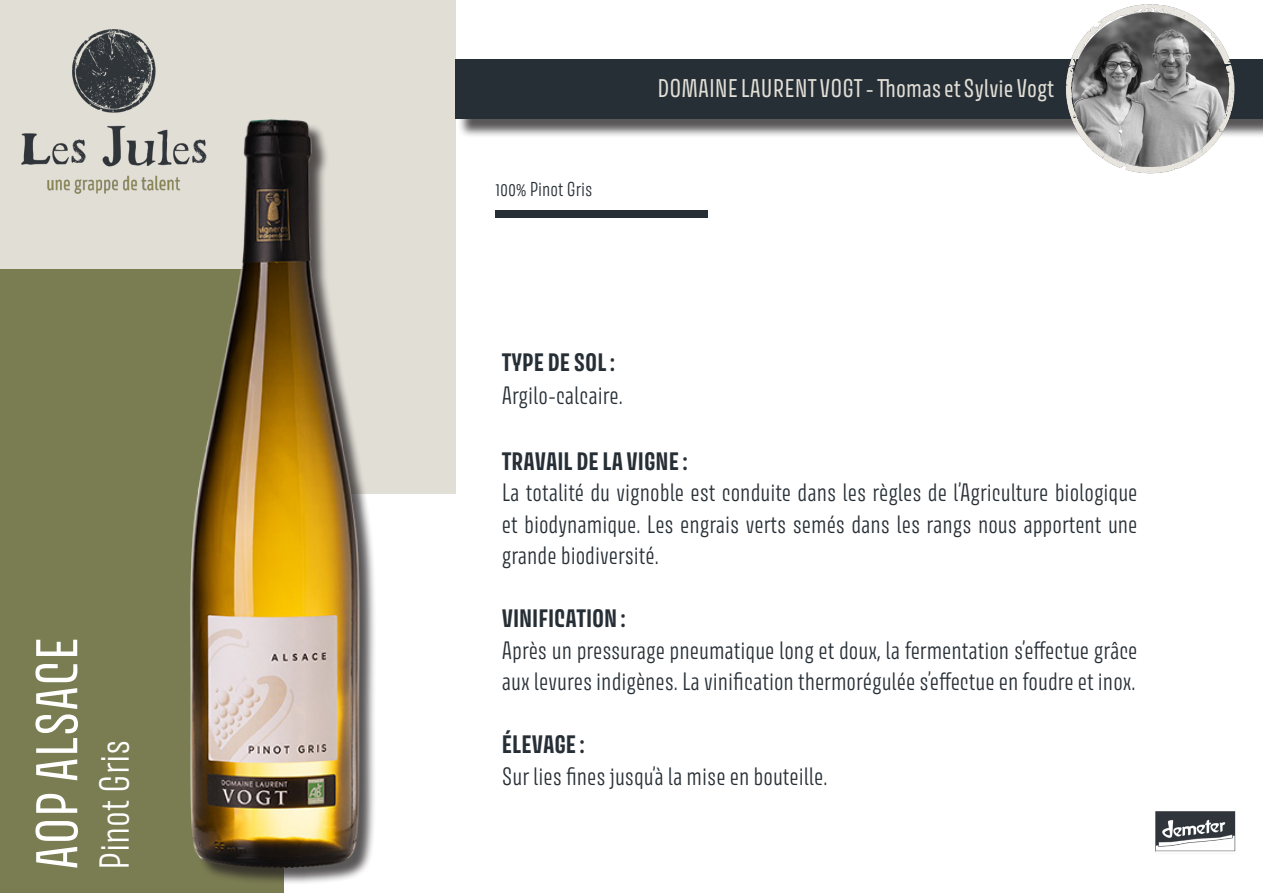
<style>
.page{position:relative;width:1263px;height:893px;background:#fff}
.page>*{position:absolute;margin:0;border:0;box-sizing:border-box;transform-origin:0 0}
.t1{font:52.5px "Avory I Latn";color:#fff}
.t2{font:300 37.5px "Avory I Latn";color:#fff}
.t3{font:22.95px "Avory I Latn";color:#e1ded6}
.t4{font:300 22.5px/31.5px "Avory I Latn";color:#272f36;text-align:justify}
.t5{font:700 22.5px "Avory I Latn";color:#272f36}
.t6{font:300 18px "Avory I Latn";color:#272f36}
</style>
<div class="page">
<div style="left:0;top:0;width:455px;height:494px;background:#e1ded6"></div>
<div style="left:0;top:270px;width:283px;height:623px;background:#7a7c52"></div>
<div style="left:193px;top:122px;width:184px;height:764px;background:#231f20;opacity:.75"></div>
<img style="left:174px;top:119px;width:203px;height:748px">
<img style="left:21px;top:29px;width:261px;height:197px">
<div style="left:495px;top:211px;width:213px;height:7px;background:#272f36"></div>
<img style="left:1155px;top:811px;width:81px;height:42px">
<div style="left:458px;top:62px;width:805px;height:76px;background:#231f20;opacity:.75"></div>
<div style="left:455px;top:59px;width:808px;height:60px;background:#272f36"></div>
<img style="left:1065px;top:4px;width:170px;height:170px">
<img style="left:1072px;top:13px;width:156px;height:153px">
<p class="t1" style="left:24px;top:870px;width:235px;rotate:-90deg">AOP ALSACE</p>
<p class="t2" style="left:91px;top:870px;width:132px;rotate:-90deg">Pinot Gris</p>
<p class="t6" style="left:495px;top:177px;width:99px">100% Pinot Gris</p>
<p class="t3" style="left:657px;top:74px;width:398px">DOMAINE LAURENT VOGT - Thomas et Sylvie Vogt</p>
<p class="t5" style="left:502px;top:347px;width:115px">TYPE DE SOL :</p>
<p class="t4" style="left:502px;top:379px;width:123px">Argilo-calcaire.</p>
<p class="t5" style="left:502px;top:446px;width:187px">TRAVAIL DE LA VIGNE :</p>
<p class="t4" style="left:502px;top:477px;width:637px">La totalité du vignoble est conduite dans les règles de l’Agriculture biologique et biodynamique. Les engrais verts semés dans les rangs nous apportent une grande biodiversité.</p>
<p class="t5" style="left:502px;top:604px;width:125px">VINIFICATION :</p>
<p class="t4" style="left:502px;top:634px;width:637px">Après un pressurage pneumatique long et doux, la fermentation s’effectue grâce aux levures indigènes. La vinification thermorégulée s’effectue en foudre et inox.</p>
<p class="t5" style="left:502px;top:730px;width:84px">ÉLEVAGE :</p>
<p class="t4" style="left:502px;top:760px;width:327px">Sur lies fines jusqu’à la mise en bouteille.</p>
</div>
